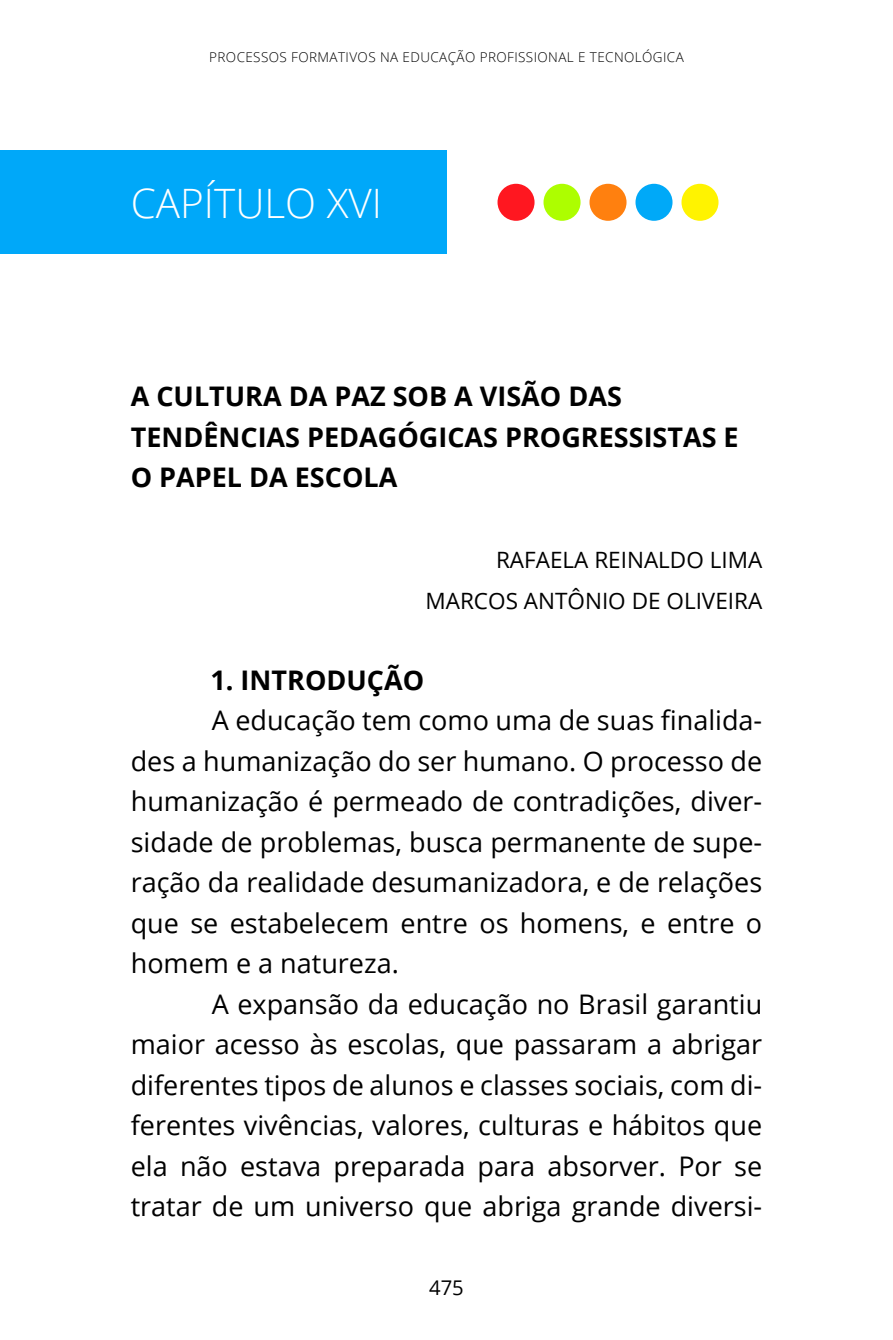
<style>
.page{position:relative;width:893px;height:1340px;background:#fff}
.page>*{position:absolute;margin:0;border:0;box-sizing:border-box;transform-origin:0 0}
.t1{font:300 40.5px "Open Sans";color:#fff}
.t2{font:27px/40.5px "Open Sans";color:#000;text-align:justify}
.t3{font:700 27px/40.5px "Open Sans";color:#000}
.t4{font:22.5px/40.5px "Open Sans";color:#000;text-align:right}
.t5{font:20.25px "Open Sans";color:#000}
.t6{font:300 13.5px "Open Sans";letter-spacing:.03em;color:#000}
</style>
<div class="page">
<div style="left:0;top:151px;width:446px;height:103px;background:#00a8f9"></div>
<div style="left:635px;top:184px;width:37px;height:37px;background:#00a9f8;border-radius:50%"></div>
<div style="left:543px;top:184px;width:37px;height:37px;background:#adfe00;border-radius:50%"></div>
<div style="left:681px;top:184px;width:37px;height:37px;background:#fff300;border-radius:50%"></div>
<div style="left:589px;top:184px;width:37px;height:37px;background:#ff800f;border-radius:50%"></div>
<div style="left:497px;top:184px;width:38px;height:37px;background:#ff1720;border-radius:50%"></div>
<p class="t6" style="left:209px;top:48px;width:476px">PROCESSOS FORMATIVOS NA EDUCAÇÃO PROFISSIONAL E TECNOLÓGICA</p>
<h1 class="t1" style="left:131px;top:175px;width:253px">CAPÍTULO XVI</h1>
<p class="t3" style="left:131px;top:375px;width:609px">A CULTURA DA PAZ SOB A VISÃO DAS<br>TENDÊNCIAS PEDAGÓGICAS PROGRESSISTAS E<br>O PAPEL DA ESCOLA</p>
<p class="t4" style="left:425px;top:539px;width:338px">RAFAELA REINALDO LIMA<br>MARCOS ANTÔNIO DE OLIVEIRA</p>
<p class="t3" style="left:211px;top:659px;width:215px">1. INTRODUÇÃO</p>
<p class="t2" style="left:131px;top:699px;width:633px;text-indent:81px">A educação tem como uma de suas finalida&shy;des a humanização do ser humano. O processo de humanização é permeado de contradições, diver&shy;sidade de problemas, busca permanente de supe&shy;ração da realidade desumanizadora, e de relações que se estabelecem entre os homens, e entre o homem e a natureza.</p>
<p class="t2" style="left:131px;top:983px;width:633px;text-indent:81px">A expansão da educação no Brasil garantiu maior acesso às escolas, que passaram a abrigar diferentes tipos de alunos e classes sociais, com di&shy;ferentes vivências, valores, culturas e hábitos que ela não estava preparada para absorver. Por se tratar de um universo que abriga grande diversi-</p>
<p class="t5" style="left:429px;top:1273px;width:36px">475</p>
</div>
